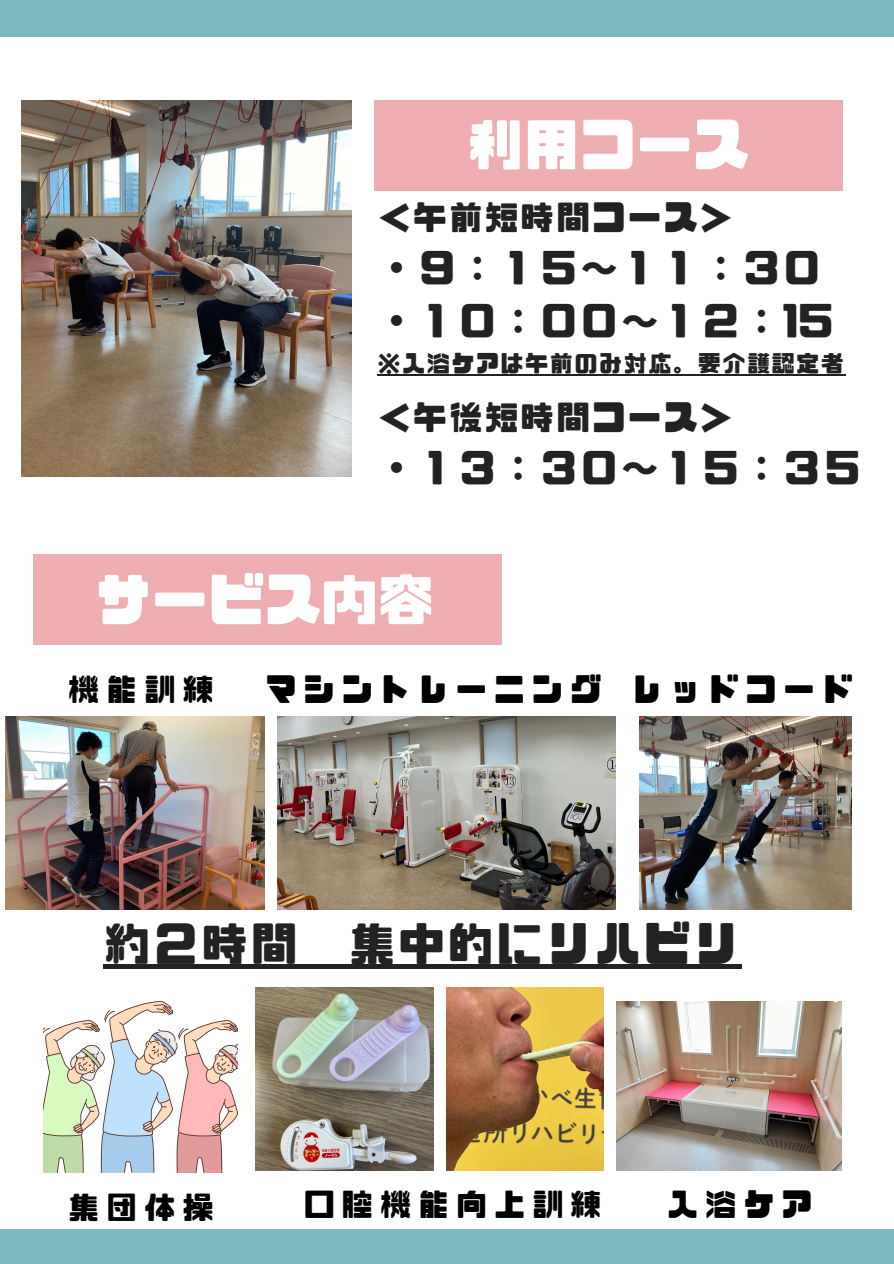
<style>
.page{position:relative;width:894px;height:1264px;background:#fff}
.page>*{position:absolute;margin:0;border:0;box-sizing:border-box;transform-origin:0 0}
.t1{font:55.95px "CP Font";letter-spacing:.01em;color:#fff}
.t2{font:46.35px "CP Font";letter-spacing:.06em;color:#222}
.t3{font:38.25px "CP Font";letter-spacing:.06em;color:#222}
.t4{font:33.75px "CP Font";letter-spacing:.06em;color:#222}
.t5{font:31.2px "CP Font";letter-spacing:.22em;color:#000}
.t6{font:23.25px "CP Font";letter-spacing:.06em;color:#222}
</style>
<div class="page">
<div style="left:0;top:1228px;width:893px;height:35px;background:#7eb9c3"></div>
<div style="left:0;top:0;width:893px;height:37px;background:#7eb9c3"></div>
<div style="left:374px;top:101px;width:468px;height:90px;background:#eeadb0"></div>
<div style="left:33px;top:554px;width:468px;height:90px;background:#eeadb0"></div>
<img style="left:44px;top:1001px;width:193px;height:171px">
<img style="left:6px;top:716px;width:259px;height:193px">
<img style="left:22px;top:101px;width:329px;height:375px">
<img style="left:639px;top:716px;width:212px;height:193px">
<img style="left:255px;top:987px;width:178px;height:183px">
<img style="left:616px;top:1001px;width:225px;height:169px">
<img style="left:278px;top:716px;width:337px;height:193px">
<img style="left:446px;top:987px;width:157px;height:183px">
<hr style="left:377px;top:374px;width:468px;height:1px;background:#222">
<hr style="left:104px;top:964px;width:638px;height:4px;background:#222">
<p class="t1" style="left:467px;top:118px;width:283px">利用コース</p>
<h1 class="t4" style="left:377px;top:200px;width:357px">＜午前短時間コース＞</h1>
<h4 class="t3" style="left:377px;top:249px;width:445px">・９：１５〜１１：３０</h4>
<h4 class="t3" style="left:377px;top:302px;width:456px">・１０：００〜１２：15</h4>
<h4 class="t6" style="left:377px;top:352px;width:468px">※入浴ケアは午前のみ対応。要介護認定者</h4>
<p class="t4" style="left:377px;top:401px;width:357px">＜午後短時間コース＞</p>
<p class="t3" style="left:377px;top:449px;width:485px">・１３：３０〜１５：３５</p>
<h3 class="t1" style="left:95px;top:572px;width:340px">サービス内容</h3>
<p class="t5" style="left:68px;top:673px;width:147px">機能訓練</p>
<p class="t5" style="left:265px;top:673px;width:337px">マシントレーニング</p>
<p class="t5" style="left:631px;top:673px;width:223px">レッドコード</p>
<p class="t2" style="left:104px;top:921px;width:637px">約２時間 集中的にリハビリ</p>
<p class="t5" style="left:68px;top:1192px;width:147px">集団体操</p>
<h2 class="t5" style="left:304px;top:1189px;width:299px">口腔機能向上訓練</h2>
<p class="t5" style="left:667px;top:1189px;width:147px">入浴ケア</p>
</div>
